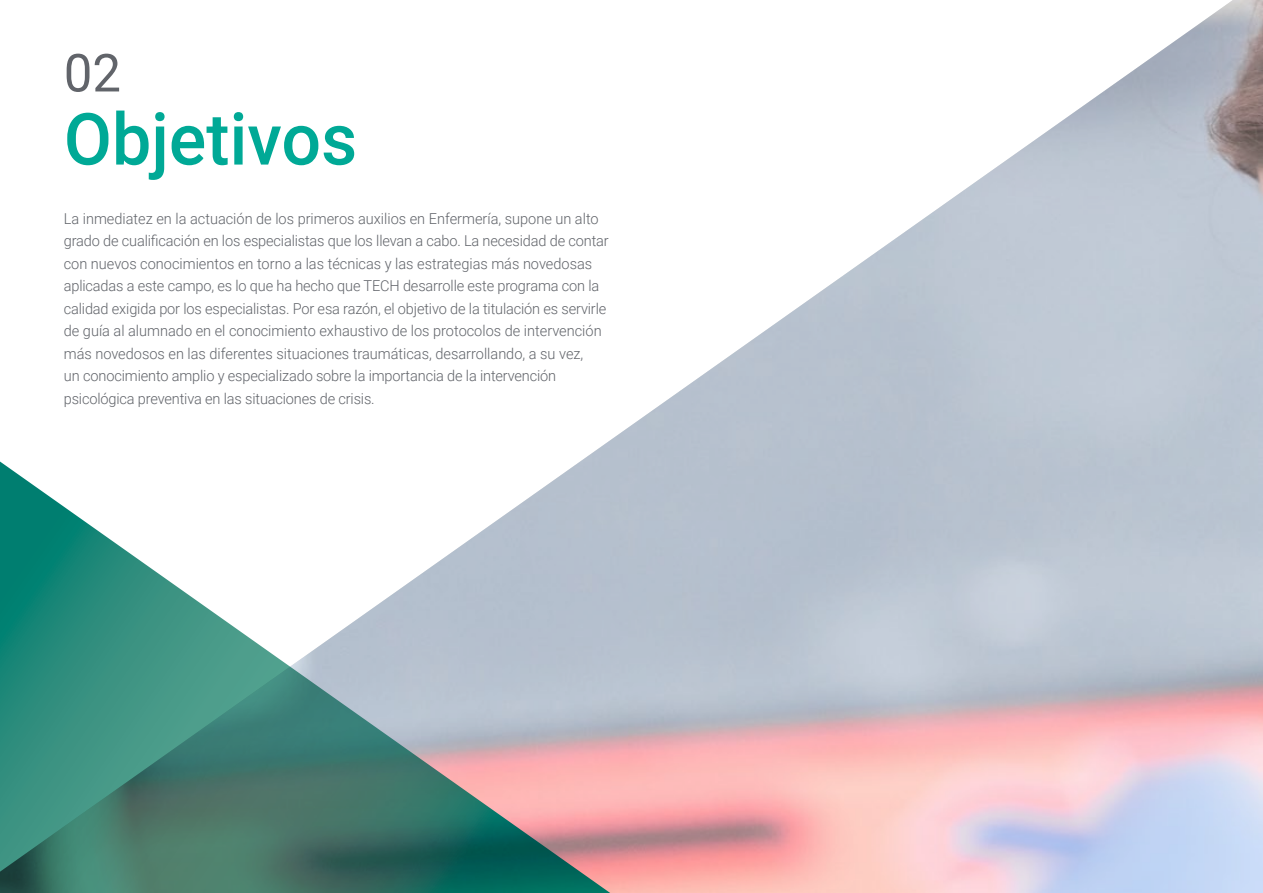
<style>
.page{position:relative;width:1263px;height:893px;background:#fff}
.page>*{position:absolute;margin:0;border:0;box-sizing:border-box;transform-origin:0 0}
.t1{font:500 72px "Roboto";color:#00a996}
.t2{font:52.5px "Roboto";color:#61646a}
.t3{font:300 15px/22.5px "Roboto";letter-spacing:-.01em;color:#61646a}
</style>
<div class="page">
<img style="left:602px;top:0;width:661px;height:893px">
<svg style="left:0;top:446px;width:640px;height:447px"></svg>
<h2 class="t2" style="left:64px;top:36px;width:59px">02</h2>
<h1 class="t1" style="left:64px;top:89px;width:295px">Objetivos</h1>
<p class="t3" style="left:64px;top:207px;width:546px">La inmediatez en la actuación de los primeros auxilios en Enfermería, supone un alto grado de cualificación en los especialistas que los llevan a cabo. La necesidad de contar con nuevos conocimientos en torno a las técnicas y las estrategias más novedosas aplicadas a este campo, es lo que ha hecho que TECH desarrolle este programa con la calidad exigida por los especialistas. Por esa razón, el objetivo de la titulación es servirle de guía al alumnado en el conocimiento exhaustivo de los protocolos de intervención más novedosos en las diferentes situaciones traumáticas, desarrollando, a su vez,<br>un conocimiento amplio y especializado sobre la importancia de la intervención psicológica preventiva en las situaciones de crisis.</p>
</div>
